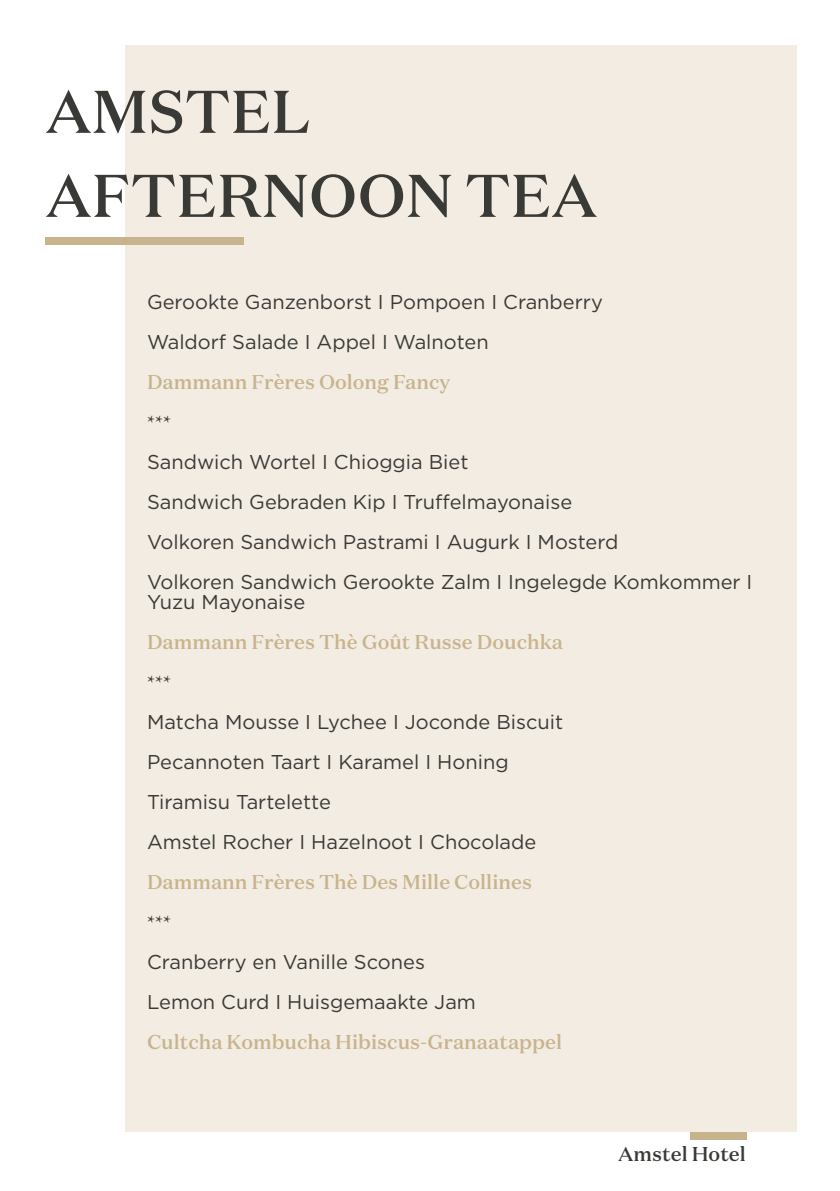
<style>
.page{position:relative;width:840px;height:1191px;background:#fff}
.page>*{position:absolute;margin:0;border:0;box-sizing:border-box;transform-origin:0 0}
.t1{font:500 60px/84px "Domaine Text";color:#393a36}
.t2{font:20px/40px "Gotham";color:#393a36}
.t3{font:500 20px "Domaine Text";color:#c8b48c}
.t4{font:500 20px "Domaine Text";color:#393a36}
.t5{font:20px "Minion Pro";color:#393a36}
</style>
<div class="page">
<div style="left:126px;top:45px;width:670px;height:1087px;background:#f3ece3"></div>
<div style="left:45px;top:237px;width:199px;height:8px;background:#c8b48c"></div>
<div style="left:690px;top:1132px;width:56px;height:8px;background:#c8b48c"></div>
<h1 class="t1" style="left:45px;top:75px;width:553px">AMSTEL<br>AFTERNOON TEA</h1>
<p class="t2" style="left:147px;top:282px;width:457px">Gerookte Ganzenborst I Pompoen I Cranberry<br>Waldorf Salade I Appel I Walnoten</p>
<p class="t3" style="left:147px;top:373px;width:304px">Dammann Frères Oolong Fancy</p>
<p class="t5" style="left:147px;top:410px;width:26px">***</p>
<p class="t2" style="left:147px;top:442px;width:606px">Sandwich Wortel I Chioggia Biet<br>Sandwich Gebraden Kip I Truffelmayonaise<br>Volkoren Sandwich Pastrami I Augurk I Mosterd<br>Volkoren Sandwich Gerookte Zalm I Ingelegde Komkommer I</p>
<p class="t2" style="left:147px;top:582px;width:160px">Yuzu Mayonaise</p>
<p class="t3" style="left:147px;top:633px;width:417px">Dammann Frères Thè Goût Russe Douchka</p>
<p class="t5" style="left:147px;top:670px;width:26px">***</p>
<p class="t2" style="left:147px;top:702px;width:417px">Matcha Mousse I Lychee I Joconde Biscuit Pecannoten Taart I Karamel I Honing Tiramisu Tartelette<br>Amstel Rocher I Hazelnoot I Chocolade</p>
<p class="t3" style="left:147px;top:873px;width:386px">Dammann Frères Thè Des Mille Collines</p>
<p class="t5" style="left:147px;top:910px;width:26px">***</p>
<p class="t2" style="left:147px;top:942px;width:330px">Cranberry en Vanille Scones<br>Lemon Curd I Huisgemaakte Jam</p>
<p class="t3" style="left:147px;top:1033px;width:416px">Cultcha Kombucha Hibiscus-Granaatappel</p>
<p class="t4" style="left:618px;top:1145px;width:129px">Amstel Hotel</p>
</div>
